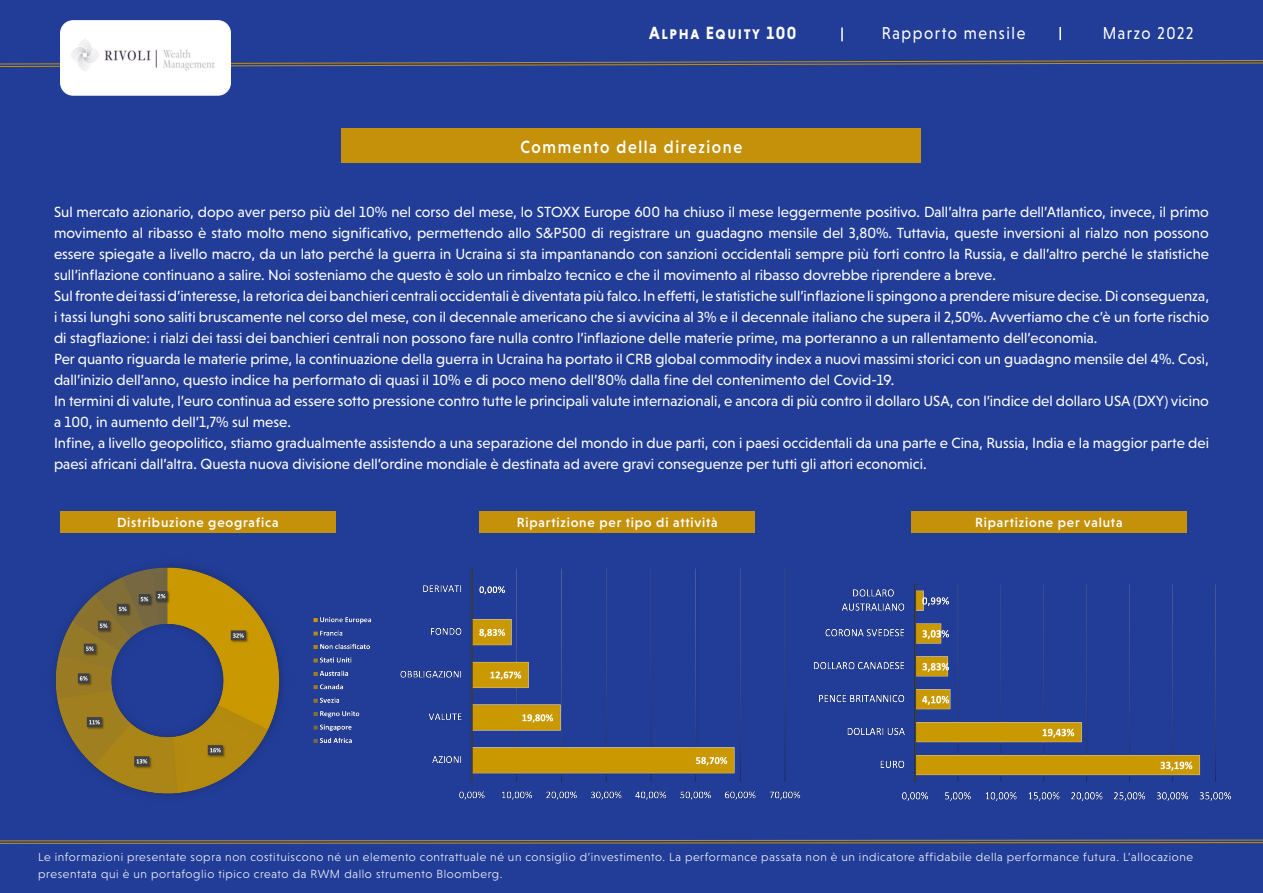
<style>
.page{position:relative;width:1263px;height:893px;background:#fff}
.page>*{position:absolute;margin:0;border:0;box-sizing:border-box;transform-origin:0 0}
.t1{font:500 18px "Niveau Grotesk";letter-spacing:.1em;color:#fff;scale:.9 1}
.t2{font:18px "Niveau Grotesk Bold Small Caps";letter-spacing:.1em;color:#fff;scale:.9 1}
.t3{font:17.55px "Niveau Grotesk";letter-spacing:.1em;color:#fff;scale:.9 1}
.t4{font:15px/21px "Niveau Grotesk";color:#fff}
.t5{font:500 13.5px "Niveau Grotesk";letter-spacing:.06em;color:#fff}
.t6{font:300 12px/16.5px "Niveau Grotesk";letter-spacing:.05em;color:#fff}
</style>
<div class="page">
<div style="left:0;top:0;width:1262px;height:893px;background:#223d97"></div>
<svg style="left:1059px;top:27px;width:2px;height:13px"></svg>
<svg style="left:841px;top:28px;width:2px;height:13px"></svg>
<hr style="left:1262px;top:0;width:1px;height:893px;background:#223d97">
<svg style="left:0;top:60px;width:1263px;height:7px"></svg>
<div style="left:60px;top:20px;width:171px;height:76px;background:#fff;border:1px solid #fff;border-radius:12px"></div>
<img style="left:71px;top:39px;width:144px;height:32px">
<div style="left:341px;top:128px;width:580px;height:34px;background:#c5910a"></div>
<img style="left:55px;top:564px;width:317px;height:232px">
<img style="left:813px;top:584px;width:418px;height:216px">
<img style="left:400px;top:568px;width:401px;height:232px">
<div style="left:911px;top:511px;width:275px;height:21px;background:#c5910a"></div>
<div style="left:60px;top:511px;width:275px;height:21px;background:#c5910a"></div>
<div style="left:480px;top:511px;width:275px;height:21px;background:#c5910a"></div>
<svg style="left:0;top:839px;width:1263px;height:5px"></svg>
<p class="t2" style="left:649px;top:23px;width:165px">Alpha Equity 100</p>
<p class="t3" style="left:882px;top:23px;width:161px">Rapporto mensile</p>
<p class="t3" style="left:1103px;top:23px;width:102px">Marzo 2022</p>
<p class="t1" style="left:520px;top:137px;width:248px">Commento della direzione</p>
<p class="t4" style="left:54px;top:202px;width:1156px;text-align:justify">Sul mercato azionario, dopo aver perso più del 10% nel corso del mese, lo STOXX Europe 600 ha chiuso il mese leggermente positivo. Dall’altra parte dell’Atlantico, invece, il primo movimento al ribasso è stato molto meno significativo, permettendo allo S&amp;P500 di registrare un guadagno mensile del 3,80%. Tuttavia, queste inversioni al rialzo non possono essere spiegate a livello macro, da un lato perché la guerra in Ucraina si sta impantanando con sanzioni occidentali sempre più forti contro la Russia, e dall’altro perché le statistiche sull’inflazione continuano a salire. Noi sosteniamo che questo è solo un rimbalzo tecnico e che il movimento al ribasso dovrebbe riprendere a breve.</p>
<p class="t4" style="left:54px;top:286px;width:1156px;text-align:justify">Sul fronte dei tassi d’interesse, la retorica dei banchieri centrali occidentali è diventata più falco. In effetti, le statistiche sull’inflazione li spingono a prendere misure decise. Di conseguenza, i tassi lunghi sono saliti bruscamente nel corso del mese, con il decennale americano che si avvicina al 3% e il decennale italiano che supera il 2,50%. Avvertiamo che c’è un forte rischio di stagflazione: i rialzi dei tassi dei banchieri centrali non possono fare nulla contro l’inflazione delle materie prime, ma porteranno a un rallentamento dell’economia.</p>
<p class="t4" style="left:54px;top:349px;width:1156px">Per quanto riguarda le materie prime, la continuazione della guerra in Ucraina ha portato il CRB global commodity index a nuovi massimi storici con un guadagno mensile del 4%. Così, dall’inizio dell’anno, questo indice ha performato di quasi il 10% e di poco meno dell’80% dalla fine del contenimento del Covid-19.</p>
<p class="t4" style="left:54px;top:391px;width:1156px">In termini di valute, l’euro continua ad essere sotto pressione contro tutte le principali valute internazionali, e ancora di più contro il dollaro USA, con l’indice del dollaro USA (DXY) vicino a 100, in aumento dell’1,7% sul mese.</p>
<p class="t4" style="left:54px;top:433px;width:1156px">Infine, a livello geopolitico, stiamo gradualmente assistendo a una separazione del mondo in due parti, con i paesi occidentali da una parte e Cina, Russia, India e la maggior parte dei paesi africani dall’altra. Questa nuova divisione dell’ordine mondiale è destinata ad avere gravi conseguenze per tutti gli attori economici.</p>
<p class="t5" style="left:117px;top:515px;width:163px">Distribuzione geografica</p>
<p class="t5" style="left:517px;top:515px;width:202px">Ripartizione per tipo di attività</p>
<p class="t5" style="left:975px;top:515px;width:149px">Ripartizione per valuta</p>
<p class="t6" style="left:38px;top:849px;width:1156px">Le informazioni presentate sopra non costituiscono né un elemento contrattuale né un consiglio d’investimento. La performance passata non è un indicatore affidabile della performance futura. L’allocazione presentata qui è un portafoglio tipico creato da RWM dallo strumento Bloomberg.</p>
</div>
